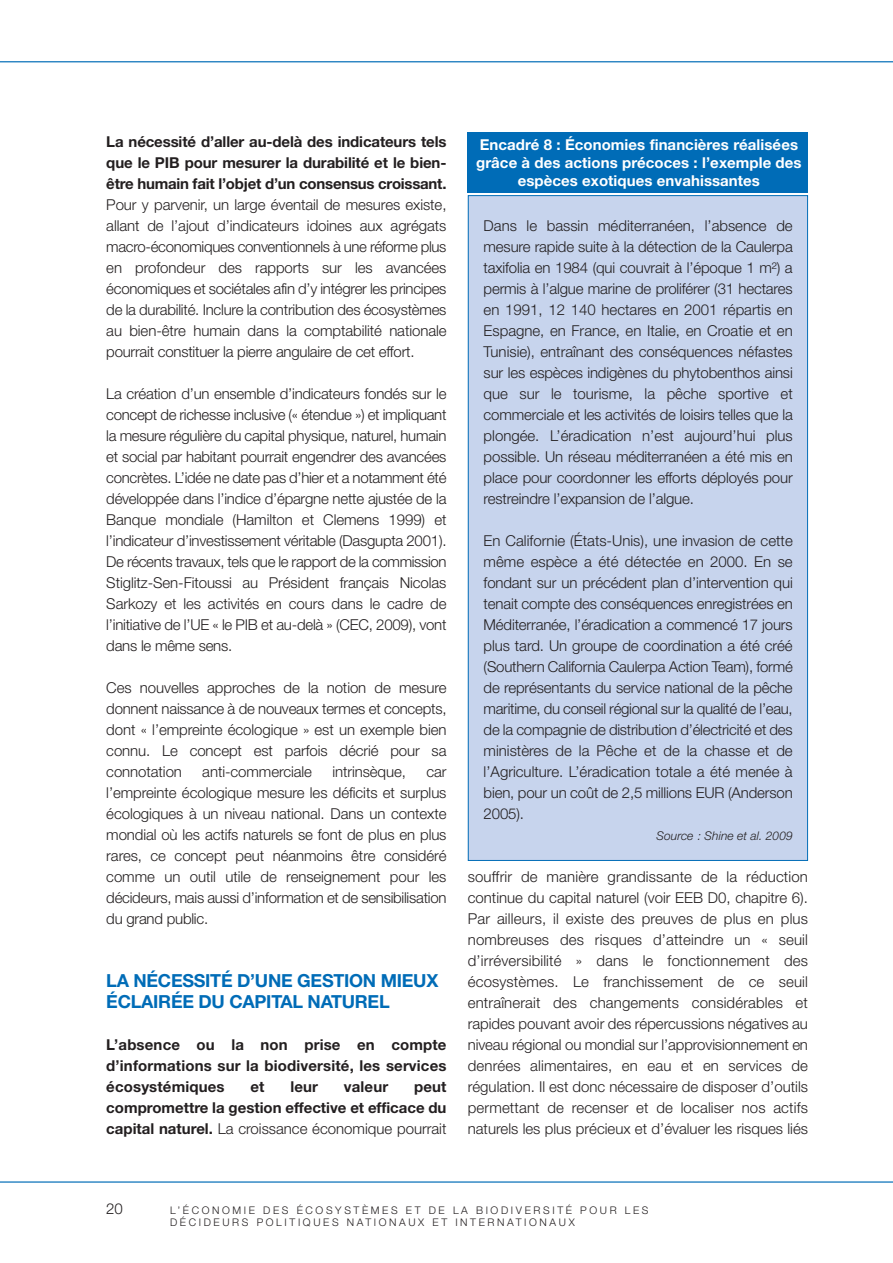
<style>
.page{position:relative;width:893px;height:1263px;background:#fff}
.page>*{position:absolute;margin:0;border:0;box-sizing:border-box;transform-origin:0 0}
.t1{font:700 18px/21px "Helvetica Neue";letter-spacing:-.015em;color:#006cb7}
.t2{font:300 15px/21px "Helvetica Neue";letter-spacing:-.01em;color:#231f20;text-align:justify}
.t3{font:700 15px/21px "Helvetica Neue";color:#231f20;text-align:justify}
.t4{font:700 15px/18px "Helvetica Neue";letter-spacing:.005em;color:#fff;text-align:center}
.t5{font:italic 300 12px "Helvetica Neue";letter-spacing:.005em;color:#231f20}
.t6{font:300 10.5px/12px "Helvetica Neue";letter-spacing:.25em;color:#231f20}
.s1{font-weight:300}
</style>
<div class="page">
<div style="left:469px;top:196px;width:338px;height:664px;background:#c7d4ed"></div>
<div style="left:468px;top:132px;width:340px;height:60px;background:#006cb7"></div>
<hr style="left:0;top:1181px;width:892px;height:2px;background:#006cb7">
<hr style="left:0;top:61px;width:892px;height:1px;background:#006cb7">
<p class="t3" style="left:106px;top:133px;width:342px">La nécessité d’aller au-delà des indicateurs tels que le PIB pour mesurer la durabilité et le bien&shy;être humain fait l’objet d’un consensus croissant.</p>
<p class="t2" style="left:106px;top:196px;width:342px">Pour y parvenir, un large éventail de mesures existe, allant de l’ajout d’indicateurs idoines aux agrégats macro-économiques conventionnels à une réforme plus en profondeur des rapports sur les avancées économiques et sociétales afin d’y intégrer les principes de la durabilité. Inclure la contribution des écosystèmes au bien-être humain dans la comptabilité nationale pourrait constituer la pierre angulaire de cet effort.</p>
<p class="t2" style="left:106px;top:385px;width:342px">La création d’un ensemble d’indicateurs fondés sur le concept de richesse inclusive (« étendue ») et impliquant la mesure régulière du capital physique, naturel, humain et social par habitant pourrait engendrer des avancées concrètes. L’idée ne date pas d’hier et a notamment été développée dans l’indice d’épargne nette ajustée de la Banque mondiale (Hamilton et Clemens 1999) et l’indicateur d’investissement véritable (Dasgupta 2001).<br>De récents travaux, tels que le rapport de la commission Stiglitz-Sen-Fitoussi au Président français Nicolas Sarkozy et les activités en cours dans le cadre de l’initiative de l’UE « le PIB et au-delà » (CEC, 2009), vont dans le même sens.</p>
<p class="t2" style="left:106px;top:679px;width:342px">Ces nouvelles approches de la notion de mesure donnent naissance à de nouveaux termes et concepts, dont « l’empreinte écologique » est un exemple bien connu. Le concept est parfois décrié pour sa connotation</p>
<p class="t2" style="left:202px;top:763px;width:111px">anti-commerciale</p>
<p class="t2" style="left:332px;top:763px;width:75px">intrinsèque,</p>
<p class="t2" style="left:106px;top:763px;width:342px;text-indent:320px">car l’empreinte écologique mesure les déficits et surplus écologiques à un niveau national. Dans un contexte mondial où les actifs naturels se font de plus en plus rares, ce concept peut néanmoins être considéré comme un outil utile de renseignement pour les décideurs, mais aussi d’information et de sensibilisation du grand public.</p>
<p class="t1" style="left:106px;top:972px;width:333px">LA NÉCESSITÉ D’UNE GESTION MIEUX<br>ÉCLAIRÉE DU CAPITAL NATUREL</p>
<p class="t3" style="left:106px;top:1036px;width:342px">L’absence ou la non prise en compte d’informations sur la biodiversité, les services écosystémiques</p>
<p class="t3" style="left:250px;top:1078px;width:16px">et</p>
<p class="t3" style="left:290px;top:1078px;width:29px">leur</p>
<p class="t3" style="left:344px;top:1078px;width:46px">valeur</p>
<p class="t3" style="left:106px;top:1078px;width:342px;text-indent:308px">peut compromettre la gestion effective et efficace du capital naturel. <span class="s1">La croissance économique pourrait</span></p>
<p class="t4" style="left:476px;top:137px;width:327px">Encadré 8 : Économies financières réalisées grâce à des actions précoces : l’exemple des espèces exotiques envahissantes</p>
<p class="t2" style="left:484px;top:217px;width:311px">Dans le bassin méditerranéen, l’absence de mesure rapide suite à la détection de la Caulerpa taxifolia en 1984 (qui couvrait à l’époque 1 m²) a permis à l’algue marine de proliférer (31 hectares en 1991, 12 140 hectares en 2001 répartis en Espagne, en France, en Italie, en Croatie et en Tunisie), entraînant des conséquences néfastes sur les espèces indigènes du phytobenthos ainsi que sur le tourisme, la pêche sportive et commerciale et les activités de loisirs telles que la plongée. L’éradication n’est aujourd’hui plus possible. Un réseau méditerranéen a été mis en place pour coordonner les efforts déployés pour restreindre l’expansion de l’algue.</p>
<p class="t2" style="left:484px;top:532px;width:311px">En Californie (États-Unis), une invasion de cette même espèce a été détectée en 2000. En se fondant sur un précédent plan d’intervention qui tenait compte des conséquences enregistrées en Méditerranée, l’éradication a commencé 17 jours plus tard. Un groupe de coordination a été créé (Southern California Caulerpa Action Team), formé de représentants du service national de la pêche maritime, du conseil régional sur la qualité de l’eau, de la compagnie de distribution d’électricité et des ministères de la Pêche et de la chasse et de l’Agriculture. L’éradication totale a été menée à bien, pour un coût de 2,5 millions EUR (Anderson 2005).</p>
<p class="t5" style="left:656px;top:831px;width:138px">Source : Shine et al. 2009</p>
<p class="t2" style="left:468px;top:868px;width:342px">souffrir de manière grandissante de la réduction continue du capital naturel (voir EEB D0, chapitre 6).<br>Par ailleurs, il existe des preuves de plus en plus nombreuses des risques d’atteindre un « seuil d’irréversibilité » dans le fonctionnement des écosystèmes. Le franchissement de ce seuil entraînerait des changements considérables et rapides pouvant avoir des répercussions négatives au niveau régional ou mondial sur l’approvisionnement en denrées alimentaires, en eau et en services de régulation. Il est donc nécessaire de disposer d’outils permettant de recenser et de localiser nos actifs naturels les plus précieux et d’évaluer les risques liés</p>
<p class="t2" style="left:106px;top:1199px;width:18px">20</p>
<p class="t6" style="left:170px;top:1205px;width:480px">L’ÉCONOMIE DES ÉCOSYSTÈMES ET DE LA BIODIVERSITÉ POUR LES<br>DÉCIDEURS POLITIQUES NATIONAUX ET INTERNATIONAUX</p>
</div>
